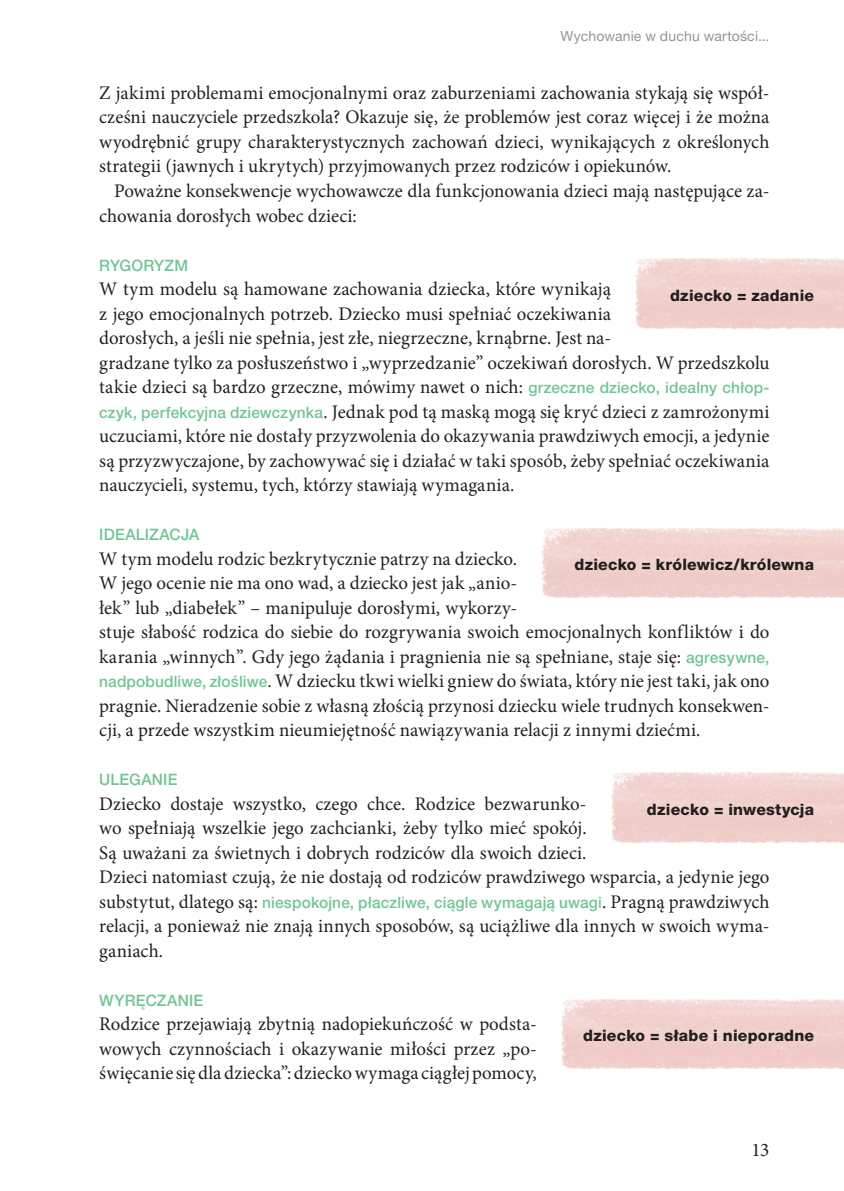
<style>
.page{position:relative;width:844px;height:1191px;background:#fff}
.page>*{position:absolute;margin:0;border:0;box-sizing:border-box;transform-origin:0 0}
.t1{font:19.25px/24.5px "Minion Pro";letter-spacing:.005em;color:#231f20}
.t2{font:500 15.75px "Helvetica Neue LT Pro";letter-spacing:.01em;color:#72c594}
.t3{font:800 15.75px "Helvetica Neue LT Pro";letter-spacing:.015em;color:#231f20}
.t4{font:14px "Helvetica Neue LT Pro";letter-spacing:.015em;color:#939598}
.s1{font-family:"Helvetica Neue LT Pro";font-weight:500;font-size:15.75px;color:#72c594}
.s2{font-family:"Minion Pro";font-weight:400;font-size:19.25px;color:#231f20}
</style>
<div class="page">
<img style="left:635px;top:258px;width:208px;height:71px">
<img style="left:611px;top:772px;width:232px;height:71px">
<img style="left:561px;top:999px;width:282px;height:70px">
<img style="left:542px;top:528px;width:301px;height:70px">
<p class="t4" style="left:560px;top:28px;width:210px">Wychowanie w duchu wartości...</p>
<p class="t1" style="left:99px;top:81px;width:671px;text-align:justify">Z jakimi problemami emocjonalnymi oraz zaburzeniami zachowania stykają się współ&shy;cześni nauczyciele przedszkola? Okazuje się, że problemów jest coraz więcej i że można wyodrębnić grupy charakterystycznych zachowań dzieci, wynikających z określonych strategii (jawnych i ukrytych) przyjmowanych przez rodziców i opiekunów.</p>
<p class="t1" style="left:99px;top:179px;width:671px;text-indent:15px">Poważne konsekwencje wychowawcze dla funkcjonowania dzieci mają następujące za&shy;chowania dorosłych wobec dzieci:</p>
<p class="t2" style="left:99px;top:255px;width:45px">rygoryzm</p>
<p class="t1" style="left:99px;top:277px;width:671px">W tym modelu są hamowane zachowania dziecka, które wynikają<br>z jego emocjonalnych potrzeb. Dziecko musi spełniać oczekiwania<br>dorosłych, a jeśli nie spełnia, jest złe, niegrzeczne, krnąbrne. Jest na-<br>gradzane tylko za posłuszeństwo i „wyprzedzanie” oczekiwań dorosłych. W przedszkolu takie dzieci są bardzo grzeczne, mówimy nawet o nich: <span class="s1">grzeczne dziecko, idealny chłop&shy;czyk, perfekcyjna dziewczynka</span>. Jednak pod tą maską mogą się kryć dzieci z zamrożonymi uczuciami, które nie dostały przyzwolenia do okazywania prawdziwych emocji, a jedynie są przyzwyczajone, by zachowywać się i działać w taki sposób, żeby spełniać oczekiwania nauczycieli, systemu, tych, którzy stawiają wymagania.</p>
<p class="t2" style="left:99px;top:525px;width:11px">idealizacja</p>
<p class="t1" style="left:99px;top:546px;width:671px">W tym modelu rodzic bezkrytycznie patrzy na dziecko.<br>W jego ocenie nie ma ono wad, a dziecko jest jak „anio-<br>łek” lub „diabełek” – manipuluje dorosłymi, wykorzy-<br>stuje słabość rodzica do siebie do rozgrywania swoich emocjonalnych konfliktów i do karania „winnych”. Gdy jego żądania i pragnienia nie są spełniane, staje się: <span class="s1">agresywne, nadpobudliwe, złośliwe</span>. W dziecku tkwi wielki gniew do świata, który nie jest taki, jak ono pragnie. Nieradzenie sobie z własną złością przynosi dziecku wiele trudnych konsekwen&shy;cji, a przede wszystkim nieumiejętność nawiązywania relacji z innymi dziećmi.</p>
<p class="t2" style="left:99px;top:770px;width:11px">ule</p>
<p class="t2" style="left:129px;top:770px;width:22px">ganie</p>
<p class="t1" style="left:99px;top:791px;width:671px">Dziecko dostaje wszystko, czego chce. Rodzice bezwarunko-<br>wo spełniają wszelkie jego zachcianki, żeby tylko mieć spokój.<br>Są uważani za świetnych i dobrych rodziców dla swoich dzieci.<br>Dzieci natomiast czują, że nie dostają od rodziców prawdziwego wsparcia, a jedynie jego</p>
<p class="t2" style="left:99px;top:892px;width:671px"><span class="s2">substytut, dlatego są:</span> niespokojne, płaczliwe, ciągle wymagają uwagi<span class="s2">. Pragną prawdziwych</span></p>
<p class="t1" style="left:99px;top:914px;width:671px">relacji, a ponieważ nie znają innych sposobów, są uciążliwe dla innych w swoich wyma&shy;ganiach.</p>
<p class="t2" style="left:99px;top:990px;width:12px">wyręczanie</p>
<p class="t1" style="left:99px;top:1012px;width:439px;text-align:justify">Rodzice przejawiają zbytnią nadopiekuńczość w podsta&shy;wowych czynnościach i okazywanie miłości przez „po&shy;święcanie się dla dziecka”: dziecko wymaga ciągłej pomocy,</p>
<p class="t3" style="left:669px;top:286px;width:146px">dziecko = zadanie</p>
<p class="t3" style="left:574px;top:555px;width:241px">dziecko = królewicz/królewna</p>
<p class="t3" style="left:646px;top:799px;width:169px">dziecko = inwestycja</p>
<p class="t3" style="left:583px;top:1026px;width:232px">dziecko = słabe i nieporadne</p>
<p class="t1" style="left:751px;top:1137px;width:19px">13</p>
</div>
